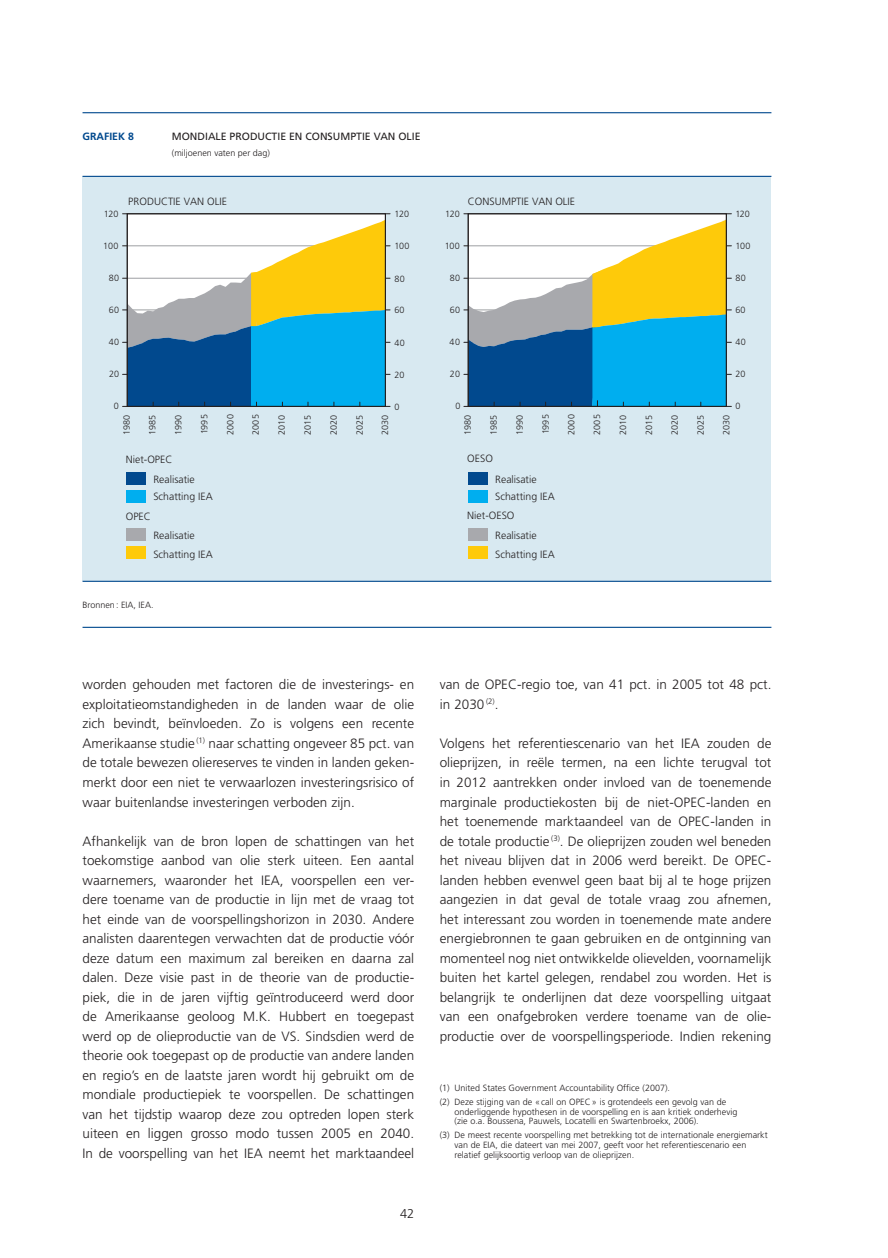
<style>
.page{position:relative;width:888px;height:1258px;background:#fff}
.page>*{position:absolute;margin:0;border:0;box-sizing:border-box;transform-origin:0 0}
.t1{font:300 13.5px/19.5px "Frutiger LT";color:#231f20;text-align:justify}
.t2{font:300 12.75px "Frutiger LT";color:#231f20}
.t3{font:300 10.5px/19.5px "Frutiger LT";color:#231f20}
.t4{font:10.5px "Frutiger LT";color:#231f20}
.t5{font:700 10.5px "Frutiger LT";color:#01498e}
.t6{font:300 9px/9.8px "Frutiger LT";color:#231f20}
</style>
<div class="page">
<div style="left:83px;top:176px;width:688px;height:405px;background:#d8e9f1"></div>
<div style="left:127px;top:214px;width:258px;height:192px;background:#fff"></div>
<div style="left:468px;top:214px;width:258px;height:192px;background:#fff"></div>
<svg style="left:123px;top:220px;width:267px;height:187px"></svg>
<svg style="left:464px;top:220px;width:267px;height:187px"></svg>
<div style="left:126px;top:546px;width:20px;height:13px;background:#feca0a"></div>
<div style="left:126px;top:528px;width:20px;height:13px;background:#a8a9ad"></div>
<div style="left:126px;top:490px;width:20px;height:12px;background:#00aeef"></div>
<div style="left:126px;top:472px;width:20px;height:12px;background:#01498e"></div>
<div style="left:468px;top:546px;width:19px;height:13px;background:#feca0a"></div>
<div style="left:468px;top:528px;width:19px;height:13px;background:#a8a9ad"></div>
<div style="left:468px;top:490px;width:19px;height:12px;background:#00aeef"></div>
<div style="left:468px;top:472px;width:19px;height:12px;background:#01498e"></div>
<div style="left:127px;top:213px;width:259px;height:194px;border:1px solid #231f20"></div>
<div style="left:468px;top:213px;width:259px;height:194px;border:1px solid #231f20"></div>
<hr style="left:83px;top:176px;width:688px;height:1px;background:#01498e">
<hr style="left:83px;top:112px;width:688px;height:1px;background:#01498e">
<hr style="left:83px;top:581px;width:688px;height:1px;background:#01498e">
<hr style="left:83px;top:627px;width:688px;height:1px;background:#01498e">
<p class="t5" style="left:83px;top:130px;width:53px">GRAFIEK 8</p>
<p class="t4" style="left:172px;top:130px;width:250px">MONDIALE PRODUCTIE EN CONSUMPTIE VAN OLIE</p>
<p class="t6" style="left:172px;top:148px;width:100px">(miljoenen vaten per dag)</p>
<p class="t3" style="left:128px;top:192px;width:100px">PRODUCTIE VAN OLIE</p>
<p class="t3" style="left:468px;top:192px;width:109px">CONSUMPTIE VAN OLIE</p>
<p class="t6" style="left:104px;top:209px;width:16px">120</p>
<p class="t6" style="left:394px;top:209px;width:16px">120</p>
<p class="t6" style="left:445px;top:209px;width:16px">120</p>
<p class="t6" style="left:735px;top:209px;width:16px">120</p>
<p class="t6" style="left:103px;top:241px;width:17px">100</p>
<p class="t6" style="left:394px;top:241px;width:17px">100</p>
<p class="t6" style="left:445px;top:241px;width:17px">100</p>
<p class="t6" style="left:735px;top:241px;width:17px">100</p>
<p class="t6" style="left:109px;top:273px;width:12px">80</p>
<p class="t6" style="left:394px;top:274px;width:12px">80</p>
<p class="t6" style="left:450px;top:273px;width:12px">80</p>
<p class="t6" style="left:735px;top:273px;width:12px">80</p>
<p class="t6" style="left:109px;top:305px;width:12px">60</p>
<p class="t6" style="left:394px;top:305px;width:12px">60</p>
<p class="t6" style="left:450px;top:305px;width:12px">60</p>
<p class="t6" style="left:735px;top:305px;width:12px">60</p>
<p class="t6" style="left:109px;top:337px;width:12px">40</p>
<p class="t6" style="left:394px;top:338px;width:12px">40</p>
<p class="t6" style="left:450px;top:337px;width:12px">40</p>
<p class="t6" style="left:735px;top:337px;width:12px">40</p>
<p class="t6" style="left:109px;top:369px;width:12px">20</p>
<p class="t6" style="left:394px;top:370px;width:12px">20</p>
<p class="t6" style="left:450px;top:369px;width:12px">20</p>
<p class="t6" style="left:735px;top:369px;width:12px">20</p>
<p class="t6" style="left:114px;top:401px;width:7px">0</p>
<p class="t6" style="left:394px;top:402px;width:7px">0</p>
<p class="t6" style="left:455px;top:401px;width:7px">0</p>
<p class="t6" style="left:735px;top:401px;width:7px">0</p>
<p class="t6" style="left:122px;top:435px;width:22px;rotate:-90deg">1980</p>
<p class="t6" style="left:148px;top:435px;width:22px;rotate:-90deg">1985</p>
<p class="t6" style="left:174px;top:435px;width:22px;rotate:-90deg">1990</p>
<p class="t6" style="left:200px;top:434px;width:22px;rotate:-90deg">1995</p>
<p class="t6" style="left:226px;top:435px;width:22px;rotate:-90deg">2000</p>
<p class="t6" style="left:251px;top:435px;width:22px;rotate:-90deg">2005</p>
<p class="t6" style="left:277px;top:435px;width:21px;rotate:-90deg">2010</p>
<p class="t6" style="left:303px;top:435px;width:21px;rotate:-90deg">2015</p>
<p class="t6" style="left:329px;top:435px;width:22px;rotate:-90deg">2020</p>
<p class="t6" style="left:355px;top:435px;width:22px;rotate:-90deg">2025</p>
<p class="t6" style="left:380px;top:435px;width:22px;rotate:-90deg">2030</p>
<p class="t6" style="left:463px;top:435px;width:22px;rotate:-90deg">1980</p>
<p class="t6" style="left:489px;top:435px;width:22px;rotate:-90deg">1985</p>
<p class="t6" style="left:515px;top:435px;width:22px;rotate:-90deg">1990</p>
<p class="t6" style="left:541px;top:434px;width:22px;rotate:-90deg">1995</p>
<p class="t6" style="left:567px;top:435px;width:22px;rotate:-90deg">2000</p>
<p class="t6" style="left:592px;top:435px;width:22px;rotate:-90deg">2005</p>
<p class="t6" style="left:618px;top:435px;width:21px;rotate:-90deg">2010</p>
<p class="t6" style="left:644px;top:435px;width:21px;rotate:-90deg">2015</p>
<p class="t6" style="left:670px;top:435px;width:22px;rotate:-90deg">2020</p>
<p class="t6" style="left:696px;top:435px;width:22px;rotate:-90deg">2025</p>
<p class="t6" style="left:721px;top:435px;width:22px;rotate:-90deg">2030</p>
<p class="t3" style="left:153px;top:449px;width:43px;line-height:20.1px;text-indent:-28px">Niet-OPEC<br>Realisatie</p>
<p class="t3" style="left:153px;top:487px;width:61px">Schatting IEA</p>
<p class="t3" style="left:153px;top:525px;width:61px">Realisatie<br>Schatting IEA</p>
<p class="t3" style="left:126px;top:507px;width:27px">OPEC</p>
<p class="t3" style="left:467px;top:449px;width:27px">OESO</p>
<p class="t3" style="left:495px;top:471px;width:61px;line-height:17px">Realisatie<br>Schatting IEA</p>
<p class="t3" style="left:495px;top:525px;width:61px">Realisatie<br>Schatting IEA</p>
<p class="t3" style="left:467px;top:506px;width:49px">Niet-OESO</p>
<p class="t6" style="left:83px;top:600px;width:73px">Bronnen: EIA, IEA.</p>
<p class="t1" style="left:83px;top:675px;width:333px">worden gehouden met factoren die de investerings- en exploitatieomstandigheden in de landen waar de olie zich bevindt, beïnvloeden. Zo is volgens een recente Amerikaanse studie <sup>(1)</sup> naar schatting ongeveer 85 pct. van de totale bewezen oliereserves te vinden in landen geken&shy;merkt door een niet te verwaarlozen investeringsrisico of waar buitenlandse investeringen verboden zijn.</p>
<p class="t1" style="left:83px;top:831px;width:333px">Afhankelijk van de bron lopen de schattingen van het toekomstige aanbod van olie sterk uiteen. Een aantal waarnemers, waaronder het IEA, voorspellen een ver&shy;dere toename van de productie in lijn met de vraag tot het einde van de voorspellingshorizon in 2030. Andere analisten daarentegen verwachten dat de productie vóór deze datum een maximum zal bereiken en daarna zal dalen. Deze visie past in de theorie van de productie&shy;piek, die in de jaren vijftig geïntroduceerd werd door de Amerikaanse geoloog M.K. Hubbert en toegepast werd op de olieproductie van de VS. Sindsdien werd de theorie ook toegepast op de productie van andere landen en regio’s en de laatste jaren wordt hij gebruikt om de mondiale productiepiek te voorspellen. De schattingen van het tijdstip waarop deze zou optreden lopen sterk uiteen en liggen grosso modo tussen 2005 en 2040.<br>In de voorspelling van het IEA neemt het marktaandeel</p>
<p class="t2" style="left:400px;top:1206px;width:16px">42</p>
<p class="t1" style="left:440px;top:675px;width:333px">van de OPEC-regio toe, van 41 pct. in 2005 tot 48 pct. in 2030 <sup>(2)</sup>.</p>
<p class="t1" style="left:440px;top:734px;width:333px">Volgens het referentiescenario van het IEA zouden de olieprijzen, in reële termen, na een lichte terugval tot in 2012 aantrekken onder invloed van de toenemende marginale productiekosten bij de niet-OPEC-landen en het toenemende marktaandeel van de OPEC-landen in de totale productie <sup>(3)</sup>. De olieprijzen zouden wel beneden het niveau blijven dat in 2006 werd bereikt. De OPEC&shy;landen hebben evenwel geen baat bij al te hoge prijzen aangezien in dat geval de totale vraag zou afnemen, het interessant zou worden in toenemende mate andere energiebronnen te gaan gebruiken en de ontginning van momenteel nog niet ontwikkelde olievelden, voornamelijk buiten het kartel gelegen, rendabel zou worden. Het is belangrijk te onderlijnen dat deze voorspelling uitgaat van een onafgebroken verdere toename van de olie&shy;productie over de voorspellingsperiode. Indien rekening</p>
<p class="t6" style="left:440px;top:1081px;width:288px;line-height:14px">(1) United States Government Accountability Office (2007).<br>(2) Deze stijging van de « call on OPEC » is grotendeels een gevolg van de</p>
<p class="t6" style="left:455px;top:1107px;width:284px">onderliggende hypothesen in de voorspelling en is aan kritiek onderhevig (zie o.a. Boussena, Pauwels, Locatelli en Swartenbroekx, 2006).</p>
<p class="t6" style="left:455px;top:1130px;width:315px;text-indent:-15px">(3) De meest recente voorspelling met betrekking tot de internationale energiemarkt van de EIA, die dateert van mei 2007, geeft voor het referentiescenario een relatief gelijksoortig verloop van de olieprijzen.</p>
</div>
